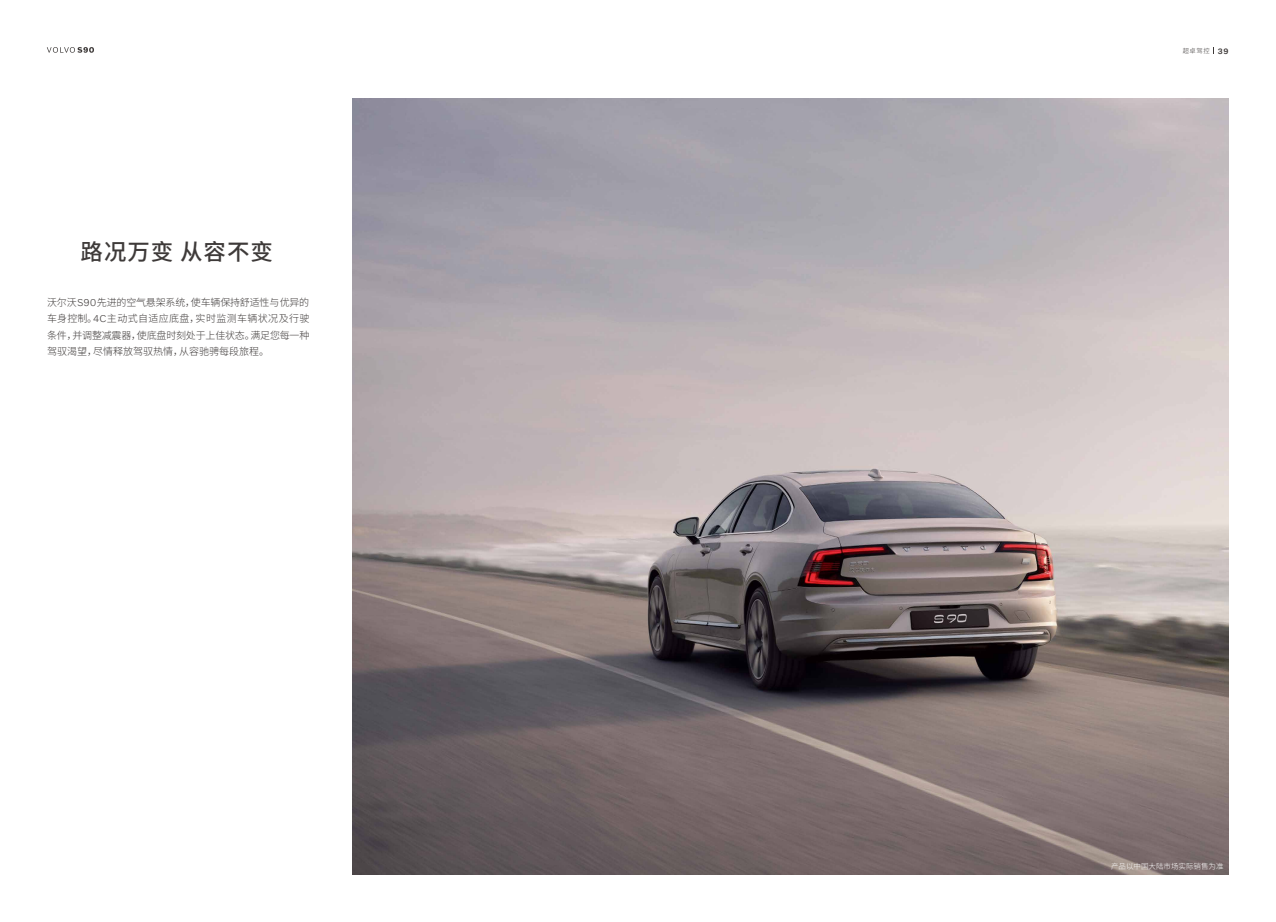
<style>
.page{position:relative;width:1276px;height:922px;background:#fff}
.page>*{position:absolute;margin:0;border:0;box-sizing:border-box;transform-origin:0 0}
.t1{font:500 22.5px "Source Han Sans CN";letter-spacing:.04em;color:#3e3a39}
.t2{font:300 10px/16.2px "Source Han Sans CN";letter-spacing:-.02em;color:#3e3a39;text-align:justify}
.t3{font:300 7.5px "Source Han Sans CN";color:#fff}
.t4{font:300 6.25px "Source Han Sans CN";color:#3e3a39}
.s1{font-family:"Volvo Novum"}
.s2{font-family:"Volvo Novum";font-weight:500;font-size:7.88px}
</style>
<div class="page">
<img style="left:353px;top:98px;width:875px;height:776px">
<svg style="left:47px;top:47px;width:47px;height:6px"></svg>
<h1 class="t1" style="left:81px;top:239px;width:194px">路况万变 从容不变</h1>
<p class="t2" style="left:47px;top:294px;width:264px">沃尔沃<span class="s1">S90</span>先进的空气悬架系统，使车辆保持舒适性与优异的车身控制。<span class="s1">4C</span>主动式自适应底盘，实时监测车辆状况及行驶条件，并调整减震器，使底盘时刻处于上佳状态。满足您每一种驾驭渴望，尽情释放驾驭热情，从容驰骋每段旅程。</p>
<p class="t4" style="left:1182px;top:47px;width:47px">超卓驾控 <span class="s2">39</span></p>
<p class="t3" style="left:1111px;top:861px;width:114px">产品以中国大陆市场实际销售为准</p>
</div>
